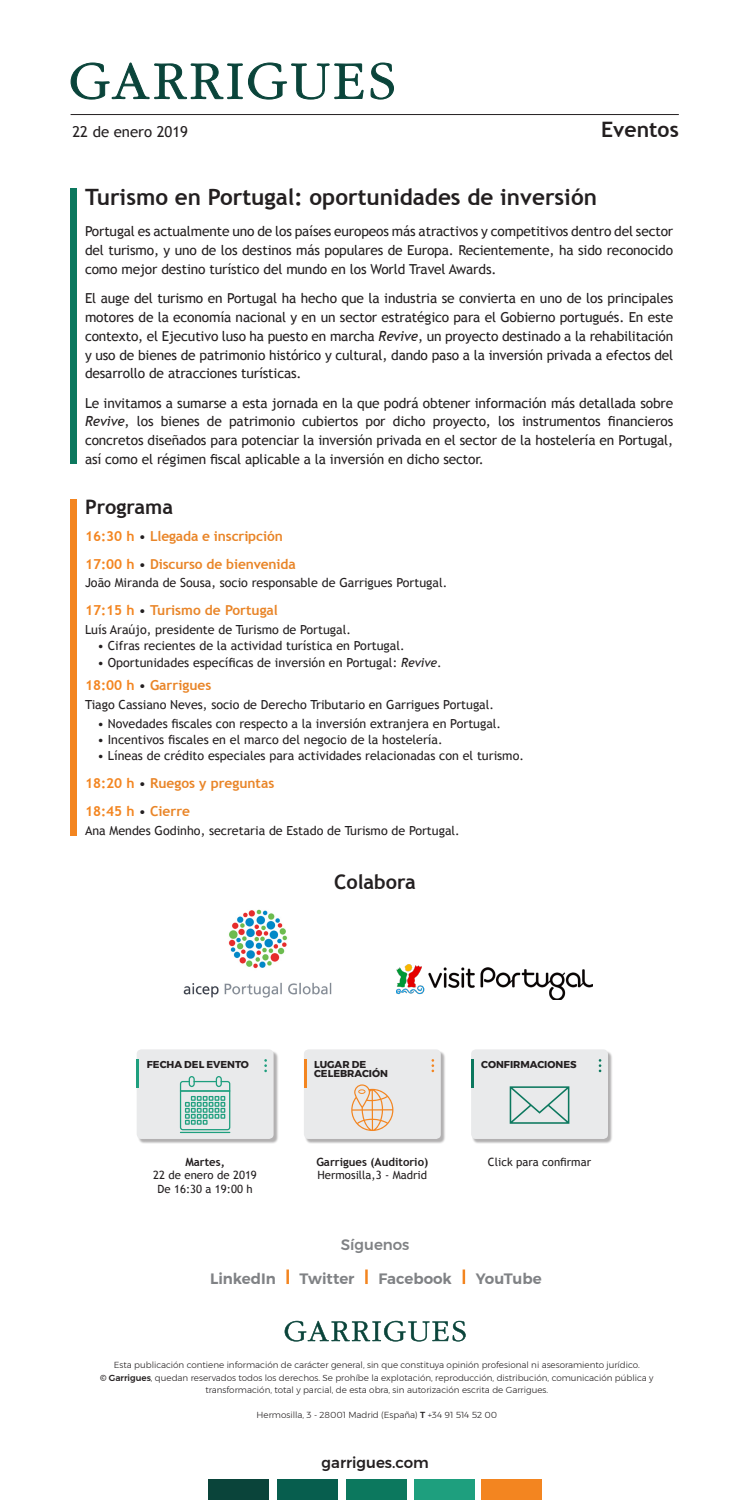
<style>
.page{position:relative;width:750px;height:1500px;background:#fff}
.page>*{position:absolute;margin:0;border:0;box-sizing:border-box;transform-origin:0 0}
.t1{font:700 22.5px "Trebuchet MS";color:#231f20}
.t2{font:700 21.25px "Trebuchet MS";color:#231f20}
.t3{font:700 20px "Trebuchet MS";color:#231f20}
.t4{font:600 15px "Montserrat";color:#808285}
.t5{font:500 15px "Montserrat";color:#231f20}
.t6{font:15px "Trebuchet MS";color:#231f20}
.t7{font:500 15px "Montserrat";color:#808285}
.t8{font:13.75px/18.8px "Trebuchet MS";letter-spacing:-.01em;color:#231f20;text-align:justify}
.t9{font:700 13.75px "Trebuchet MS";color:#e98528}
.t10{font:700 13.75px "Trebuchet MS";color:#f38520}
.t11{font:12.5px "Trebuchet MS";color:#231f20}
.t12{font:11.38px/13.1px "Trebuchet MS";color:#231f20;text-align:center}
.t13{font:700 11.38px/13.1px "Trebuchet MS";color:#231f20}
.t14{font:700 10px "Montserrat";color:#231f20}
.t15{font:300 8.75px/12.5px "Montserrat";color:#231f20;text-align:center}
.s1{font-style:italic}
.s2{color:#f38520}
.s3{font-weight:400;color:#231f20}
.s4{color:#e98528}
.s5{font-weight:700}
.s6{font-weight:400}
.s7{font-weight:500}
</style>
<div class="page">
<svg style="left:285px;top:1321px;width:181px;height:21px"></svg>
<div style="left:70px;top:189px;width:6px;height:275px;background:#0c785e"></div>
<div style="left:138px;top:1050px;width:141px;height:94px;background:#231f20;opacity:.35"></div>
<div style="left:137px;top:1049px;width:137px;height:90px;background:#e9eaeb;border-radius:5px"></div>
<hr style="left:137px;top:1059px;width:2px;height:29px;background:#1e9f7e">
<svg style="left:264px;top:1059px;width:3px;height:13px"></svg>
<hr style="left:180px;top:1132px;width:50px;height:1px;background:#1e9f7e">
<svg style="left:180px;top:1076px;width:50px;height:54px"></svg>
<div style="left:305px;top:1050px;width:141px;height:94px;background:#231f20;opacity:.35"></div>
<div style="left:304px;top:1049px;width:137px;height:90px;background:#e9eaeb;border-radius:5px"></div>
<hr style="left:304px;top:1059px;width:2px;height:29px;background:#f38520">
<svg style="left:432px;top:1059px;width:2px;height:13px"></svg>
<svg style="left:351px;top:1084px;width:42px;height:47px"></svg>
<div style="left:472px;top:1050px;width:141px;height:94px;background:#231f20;opacity:.35"></div>
<div style="left:471px;top:1049px;width:137px;height:90px;background:#e9eaeb;border-radius:5px"></div>
<hr style="left:471px;top:1059px;width:2px;height:29px;background:#0c785e">
<svg style="left:599px;top:1059px;width:2px;height:13px"></svg>
<svg style="left:510px;top:1086px;width:59px;height:38px"></svg>
<div style="left:481px;top:1480px;width:61px;height:20px;background:#f38520"></div>
<div style="left:414px;top:1480px;width:61px;height:20px;background:#1e9f7e"></div>
<div style="left:346px;top:1480px;width:61px;height:20px;background:#0c785e"></div>
<div style="left:277px;top:1480px;width:61px;height:20px;background:#075e4e"></div>
<div style="left:208px;top:1480px;width:61px;height:20px;background:#0a443a"></div>
<hr style="left:286px;top:1270px;width:3px;height:14px;background:#f38520">
<hr style="left:365px;top:1270px;width:3px;height:14px;background:#f38520">
<svg style="left:463px;top:1270px;width:2px;height:14px"></svg>
<svg style="left:71px;top:62px;width:293px;height:38px"></svg>
<svg style="left:371px;top:63px;width:23px;height:37px"></svg>
<hr style="left:71px;top:114px;width:608px;height:1px;background:#231f20">
<div style="left:70px;top:499px;width:6px;height:336px;background:#f38520"></div>
<img style="left:183px;top:909px;width:149px;height:89px">
<img style="left:396px;top:965px;width:196px;height:35px">
<p class="t6" style="left:72px;top:123px;width:117px">22 de enero 2019</p>
<p class="t2" style="left:601px;top:116px;width:79px">Eventos</p>
<p class="t1" style="left:85px;top:183px;width:514px">Turismo en Portugal: oportunidades de inversión</p>
<p class="t8" style="left:85px;top:222px;width:590px">Portugal es actualmente uno de los países europeos más atractivos y competitivos dentro del sector del turismo, y uno de los destinos más populares de Europa. Recientemente, ha sido reconocido como mejor destino turístico del mundo en los World Travel Awards.</p>
<p class="t8" style="left:85px;top:289px;width:590px">El auge del turismo en Portugal ha hecho que la industria se convierta en uno de los principales motores de la economía nacional y en un sector estratégico para el Gobierno portugués. En este contexto, el Ejecutivo luso ha puesto en marcha <span class="s1">Revive</span>, un proyecto destinado a la rehabilitación y uso de bienes de patrimonio histórico y cultural, dando paso a la inversión privada a efectos del desarrollo de atracciones turísticas.</p>
<p class="t8" style="left:85px;top:394px;width:590px">Le invitamos a sumarse a esta jornada en la que podrá obtener información más detallada sobre <span class="s1">Revive</span>, los bienes de patrimonio cubiertos por dicho proyecto, los instrumentos financieros concretos diseñados para potenciar la inversión privada en el sector de la hostelería en Portugal, así como el régimen fiscal aplicable a la inversión en dicho sector.</p>
<p class="t3" style="left:85px;top:494px;width:90px">Programa</p>
<p class="t9" style="left:85px;top:528px;width:199px"><span class="s2">16:30 h</span> <span class="s3">•</span> Llegada e inscripción</p>
<p class="t9" style="left:85px;top:555px;width:212px"><span class="s2">17:00 h</span> <span class="s3">•</span> Discurso de bienvenida</p>
<p class="t11" style="left:85px;top:575px;width:364px">João Miranda de Sousa, socio responsable de Garrigues Portugal.</p>
<p class="t9" style="left:85px;top:602px;width:194px"><span class="s2">17:15 h</span> <span class="s3">•</span> Turismo de Portugal</p>
<p class="t11" style="left:85px;top:622px;width:268px">Luís Araújo, presidente de Turismo de Portugal.</p>
<p class="t11" style="left:98px;top:638px;width:309px">• Cifras recientes de la actividad turística en Portugal.</p>
<p class="t11" style="left:98px;top:655px;width:346px">• Oportunidades específicas de inversión en Portugal: <span class="s1">Revive</span>.</p>
<p class="t9" style="left:85px;top:677px;width:128px"><span class="s2">18:00 h</span> <span class="s3">•</span> Garrigues</p>
<p class="t11" style="left:85px;top:697px;width:411px">Tiago Cassiano Neves, socio de Derecho Tributario en Garrigues Portugal.</p>
<p class="t11" style="left:98px;top:716px;width:405px">• Novedades fiscales con respecto a la inversión extranjera en Portugal.</p>
<p class="t11" style="left:98px;top:732px;width:347px">• Incentivos fiscales en el marco del negocio de la hostelería.</p>
<p class="t11" style="left:98px;top:748px;width:428px">• Líneas de crédito especiales para actividades relacionadas con el turismo.</p>
<p class="t9" style="left:85px;top:774px;width:191px"><span class="s2">18:20 h</span> <span class="s3">•</span> Ruegos y preguntas</p>
<p class="t10" style="left:85px;top:802px;width:107px">18:45 h <span class="s3">•</span> <span class="s4">Cierre</span></p>
<p class="t11" style="left:85px;top:824px;width:376px">Ana Mendes Godinho, secretaria de Estado de Turismo de Portugal.</p>
<p class="t3" style="left:334px;top:869px;width:83px">Colabora</p>
<p class="t14" style="left:147px;top:1056px;width:104px">FECHA DEL EVENTO</p>
<p class="t12" style="left:153px;top:1156px;width:105px"><span class="s5">Martes,<br></span>22 de enero de 2019</p>
<p class="t12" style="left:158px;top:1182px;width:97px">De 16:30 a 19:00 h</p>
<p class="t14" style="left:314px;top:1056px;width:54px">LUGAR DE</p>
<p class="t14" style="left:314px;top:1066px;width:75px">CELEBRACIÓN</p>
<p class="t13" style="left:316px;top:1156px;width:113px">Garrigues (Auditorio)<br><span class="s6">Hermosilla,3 - Madrid</span></p>
<p class="t7" style="left:341px;top:1233px;width:70px">Síguenos</p>
<p class="t14" style="left:481px;top:1056px;width:97px">CONFIRMACIONES</p>
<p class="t12" style="left:488px;top:1156px;width:105px">Click para confirmar</p>
<p class="t4" style="left:210px;top:1267px;width:67px">LinkedIn</p>
<p class="t4" style="left:300px;top:1267px;width:56px">Twitter</p>
<p class="t4" style="left:378px;top:1267px;width:75px">Facebook</p>
<p class="t4" style="left:476px;top:1267px;width:67px">YouTube</p>
<p class="t15" style="left:114px;top:1359px;width:527px">Esta publicación contiene información de carácter general, sin que constituya opinión profesional ni asesoramiento jurídico.</p>
<p class="t15" style="left:100px;top:1371px;width:555px"><span class="s7">© Garrigues</span>, quedan reservados todos los derechos. Se prohíbe la explotación, reproducción, distribución, comunicación pública y transformación, total y parcial, de esta obra, sin autorización escrita de Garrigues.</p>
<p class="t15" style="left:257px;top:1409px;width:242px">Hermosilla, 3 - 28001 Madrid (España) <span class="s7">T</span> +34 91 514 52 00</p>
<p class="t5" style="left:322px;top:1451px;width:109px">garrigues.com</p>
</div>
